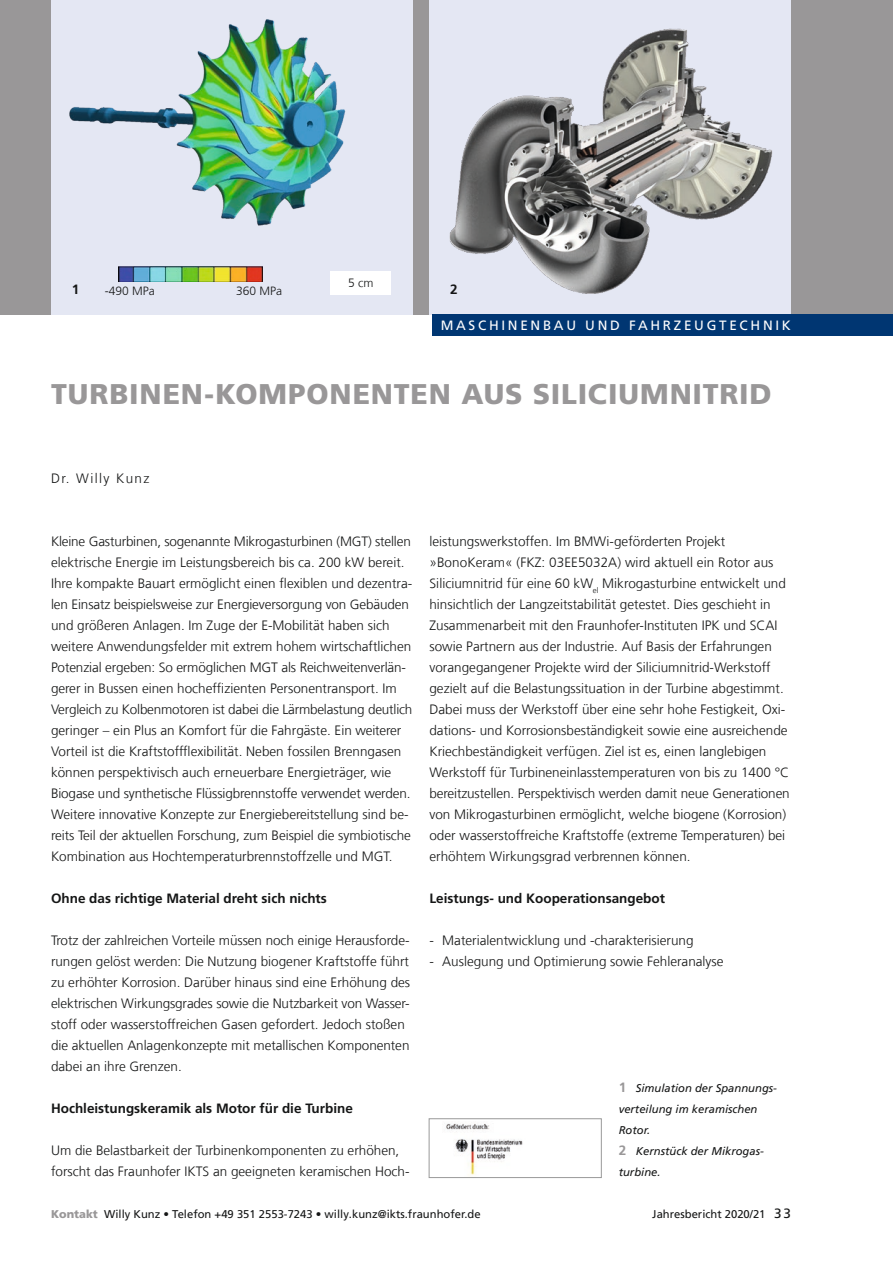
<style>
.page{position:relative;width:893px;height:1263px;background:#fff}
.page>*{position:absolute;margin:0;border:0;box-sizing:border-box;transform-origin:0 0}
._03_Standardüberschr{font:900 28.5px "Frutiger LT Com";letter-spacing:.03em;color:#999798}
._06_Fließtext{font:300 13.5px/21px "Frutiger LT Com";color:#151616}
._07_Zwischenüberschr{font:700 13.5px "Frutiger LT Com";color:#151616}
._13_Reiter{font:13.5px "Frutiger LT Com";letter-spacing:.2em;color:#fff}
._04_Einleitungstext{font:300 13.5px "Frutiger LT Com";letter-spacing:.1em;color:#151616}
._18_Bildzahl_Schwarz{font:700 13.5px "Frutiger LT Com";color:#151616}
._17_Tabellentext_8pt{font:300 12px "Frutiger LT Com";color:#151616}
._12_Footerzeile{font:11.25px "Frutiger LT Com";color:#151616}
._05_Marginalie_Bildu{font:italic 11.25px/21px "Frutiger LT Com";color:#151616}
.s1{font-weight:700;font-style:normal;font-size:13.5px;color:#999798}
.s2{font-weight:900;color:#999798}
.s3{font-size:13.5px}
</style>
<div class="page">
<div style="left:0;top:0;width:893px;height:315px;background:#999798"></div>
<div style="left:429px;top:0;width:362px;height:315px;background:#e4e7f3"></div>
<img style="left:449px;top:28px;width:324px;height:266px">
<div style="left:51px;top:0;width:361px;height:315px;background:#e4e7f3"></div>
<img style="left:118px;top:267px;width:144px;height:15px">
<div style="left:432px;top:315px;width:461px;height:21px;background:#003672"></div>
<img style="left:69px;top:19px;width:277px;height:207px">
<div style="left:331px;top:271px;width:60px;height:24px;background:#fff"></div>
<img style="left:446px;top:1123px;width:77px;height:52px">
<div style="left:429px;top:1118px;width:173px;height:60px;border:1px solid #999"></div>
<p class="_17_Tabellentext_8pt" style="left:348px;top:276px;width:27px">5 cm</p>
<p class="_18_Bildzahl_Schwarz" style="left:72px;top:281px;width:9px">1</p>
<p class="_17_Tabellentext_8pt" style="left:105px;top:284px;width:52px">-490 MPa</p>
<p class="_17_Tabellentext_8pt" style="left:236px;top:284px;width:48px">360 MPa</p>
<p class="_18_Bildzahl_Schwarz" style="left:450px;top:281px;width:9px">2</p>
<p class="_13_Reiter" style="left:441px;top:318px;width:352px">MASCHINENBAU UND FAHRZEUGTECHNIK</p>
<p class="_03_Standardüberschr" style="left:51px;top:377px;width:722px">TURBINEN-KOMPONENTEN AUS SILICIUMNITRID</p>
<p class="_04_Einleitungstext" style="left:51px;top:470px;width:100px">Dr. Willy Kunz</p>
<p class="_06_Fließtext" style="left:51px;top:531px;width:363px">Kleine Gasturbinen, sogenannte Mikrogasturbinen (MGT) stellen elektrische Energie im Leistungsbereich bis ca. 200 kW bereit.<br>Ihre kompakte Bauart ermöglicht einen flexiblen und dezentra&shy;len Einsatz beispielsweise zur Energieversorgung von Gebäuden und größeren Anlagen. Im Zuge der E-Mobilität haben sich weitere Anwendungsfelder mit extrem hohem wirtschaftlichen Potenzial ergeben: So ermöglichen MGT als Reichweitenverlän&shy;gerer in Bussen einen hocheffizienten Personentransport. Im Vergleich zu Kolbenmotoren ist dabei die Lärmbelastung deutlich geringer – ein Plus an Komfort für die Fahrgäste. Ein weiterer Vorteil ist die Kraftstoffflexibilität. Neben fossilen Brenngasen können perspektivisch auch erneuerbare Energieträger, wie Biogase und synthetische Flüssigbrennstoffe verwendet werden.<br>Weitere innovative Konzepte zur Energiebereitstellung sind be&shy;reits Teil der aktuellen Forschung, zum Beispiel die symbiotische Kombination aus Hochtemperaturbrennstoffzelle und MGT.</p>
<p class="_07_Zwischenüberschr" style="left:51px;top:890px;width:277px">Ohne das richtige Material dreht sich nichts</p>
<p class="_06_Fließtext" style="left:51px;top:930px;width:361px">Trotz der zahlreichen Vorteile müssen noch einige Herausforde&shy;rungen gelöst werden: Die Nutzung biogener Kraftstoffe führt zu erhöhter Korrosion. Darüber hinaus sind eine Erhöhung des elektrischen Wirkungsgrades sowie die Nutzbarkeit von Wasser&shy;stoff oder wasserstoffreichen Gasen gefordert. Jedoch stoßen die aktuellen Anlagenkonzepte mit metallischen Komponenten dabei an ihre Grenzen.</p>
<p class="_07_Zwischenüberschr" style="left:51px;top:1100px;width:303px">Hochleistungskeramik als Motor für die Turbine</p>
<p class="_06_Fließtext" style="left:51px;top:1140px;width:360px">Um die Belastbarkeit der Turbinenkomponenten zu erhöhen, forscht das Fraunhofer IKTS an geeigneten keramischen Hoch-</p>
<p class="_06_Fließtext" style="left:429px;top:531px;width:362px">leistungswerkstoffen. Im BMWi-geförderten Projekt »BonoKeram« (FKZ: 03EE5032A) wird aktuell ein Rotor aus Siliciumnitrid für eine 60 kW<sub>el</sub> Mikrogasturbine entwickelt und hinsichtlich der Langzeitstabilität getestet. Dies geschieht in Zusammenarbeit mit den Fraunhofer-Instituten IPK und SCAI sowie Partnern aus der Industrie. Auf Basis der Erfahrungen vorangegangener Projekte wird der Siliciumnitrid-Werkstoff gezielt auf die Belastungssituation in der Turbine abgestimmt.<br>Dabei muss der Werkstoff über eine sehr hohe Festigkeit, Oxi&shy;dations- und Korrosionsbeständigkeit sowie eine ausreichende Kriechbeständigkeit verfügen. Ziel ist es, einen langlebigen Werkstoff für Turbineneinlasstemperaturen von bis zu 1400 °C bereitzustellen. Perspektivisch werden damit neue Generationen von Mikrogasturbinen ermöglicht, welche biogene (Korrosion) oder wasserstoffreiche Kraftstoffe (extreme Temperaturen) bei erhöhtem Wirkungsgrad verbrennen können.</p>
<p class="_07_Zwischenüberschr" style="left:429px;top:890px;width:237px">Leistungs- und Kooperationsangebot</p>
<p class="_06_Fließtext" style="left:429px;top:930px;width:266px">- Materialentwicklung und -charakterisierung</p>
<p class="_06_Fließtext" style="left:429px;top:951px;width:296px">- Auslegung und Optimierung sowie Fehleranalyse</p>
<p class="_05_Marginalie_Bildu" style="left:619px;top:1078px;width:160px"><span class="s1">1</span> Simulation der Spannungs&shy;verteilung im keramischen<br>Rotor.</p>
<p class="_05_Marginalie_Bildu" style="left:619px;top:1141px;width:147px"><span class="s1">2</span> Kernstück der Mikrogas&shy;turbine.</p>
<p class="_12_Footerzeile" style="left:51px;top:1207px;width:431px"><span class="s2">Kontakt</span> Willy Kunz • Telefon +49 351 2553-7243 • willy.kunz@ikts.fraunhofer.de</p>
<p class="_12_Footerzeile" style="left:652px;top:1207px;width:140px">Jahresbericht 2020/21 <span class="s3">33</span></p>
</div>
